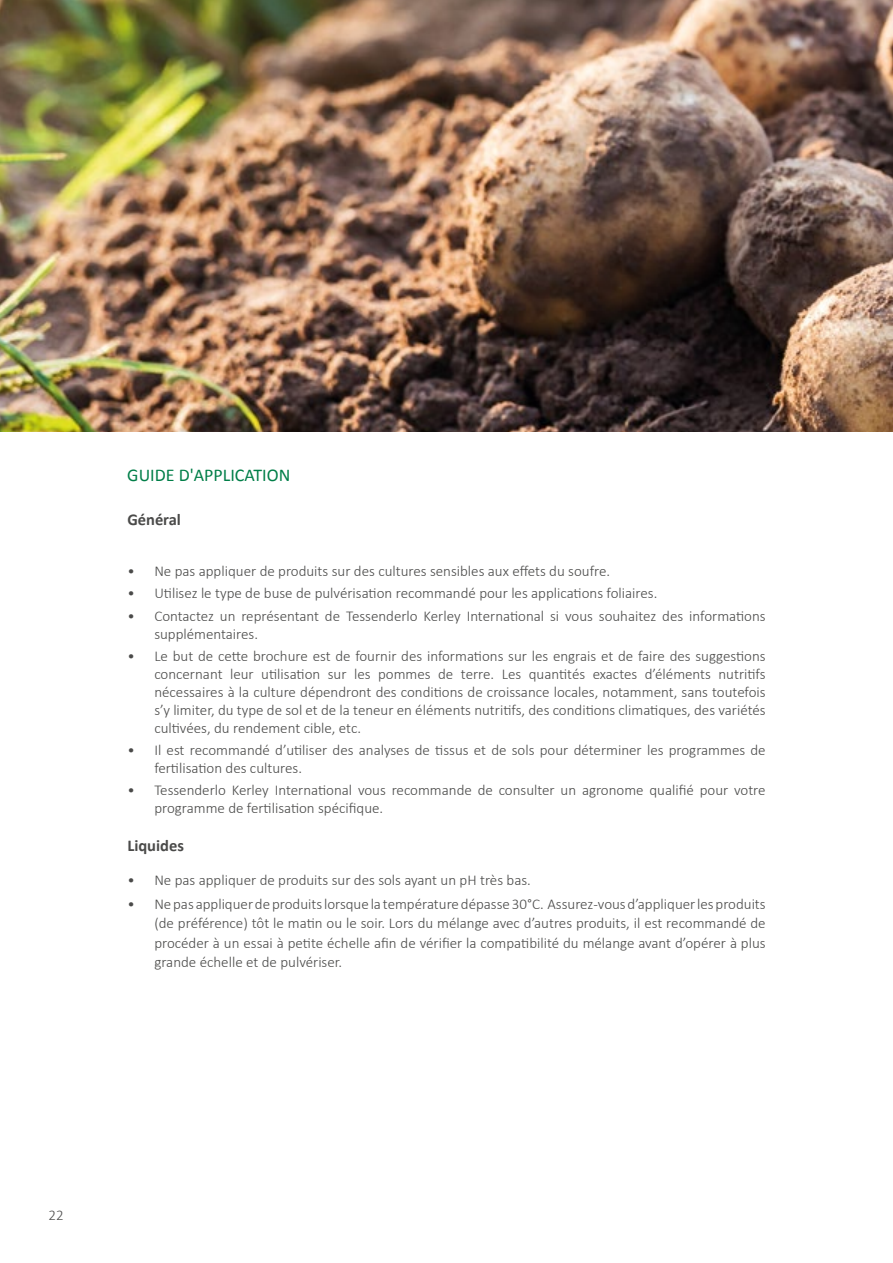
<style>
.page{position:relative;width:893px;height:1263px;background:#fff}
.page>*{position:absolute;margin:0;border:0;box-sizing:border-box;transform-origin:0 0}
.t1{font:18px "Calibri";color:#007e48}
.t2{font:700 16.5px "Calibri";color:#4a4a49}
.t3{font:300 15px/18px "Calibri";color:#4a4a49}
</style>
<div class="page">
<img style="left:0;top:0;width:893px;height:431px">
<p class="t1" style="left:127px;top:464px;width:164px">GUIDE D'APPLICATION</p>
<p class="t2" style="left:127px;top:508px;width:55px">Général</p>
<p class="t3" style="left:127px;top:562px;width:484px">• Ne pas appliquer de produits sur des cultures sensibles aux effets du soufre.</p>
<p class="t3" style="left:127px;top:584px;width:531px">• Utilisez le type de buse de pulvérisation recommandé pour les applications foliaires.</p>
<p class="t3" style="left:154px;top:606px;width:613px;text-indent:-27px">• Contactez un représentant de Tessenderlo Kerley International si vous souhaitez des informations supplémentaires.</p>
<p class="t3" style="left:154px;top:647px;width:613px;text-align:justify;text-indent:-27px">• Le but de cette brochure est de fournir des informations sur les engrais et de faire des suggestions concernant leur utilisation sur les pommes de terre. Les quantités exactes d’éléments nutritifs nécessaires à la culture dépendront des conditions de croissance locales, notamment, sans toutefois s’y limiter, du type de sol et de la teneur en éléments nutritifs, des conditions climatiques, des variétés cultivées, du rendement cible, etc.</p>
<p class="t3" style="left:154px;top:741px;width:613px;text-indent:-27px">• Il est recommandé d’utiliser des analyses de tissus et de sols pour déterminer les programmes de fertilisation des cultures.</p>
<p class="t3" style="left:154px;top:781px;width:613px;text-indent:-27px">• Tessenderlo Kerley International vous recommande de consulter un agronome qualifié pour votre programme de fertilisation spécifique.</p>
<p class="t2" style="left:127px;top:833px;width:58px">Liquides</p>
<p class="t3" style="left:127px;top:871px;width:405px">• Ne pas appliquer de produits sur des sols ayant un pH très bas.</p>
<p class="t3" style="left:154px;top:894px;width:613px;line-height:19.5px;text-align:justify;text-indent:-27px">• Ne pas appliquer de produits lorsque la température dépasse 30°C. Assurez-vous d’appliquer les produits (de préférence) tôt le matin ou le soir. Lors du mélange avec d’autres produits, il est recommandé de procéder à un essai à petite échelle afin de vérifier la compatibilité du mélange avant d’opérer à plus grande échelle et de pulvériser.</p>
<p class="t3" style="left:49px;top:1206px;width:17px">22</p>
</div>
